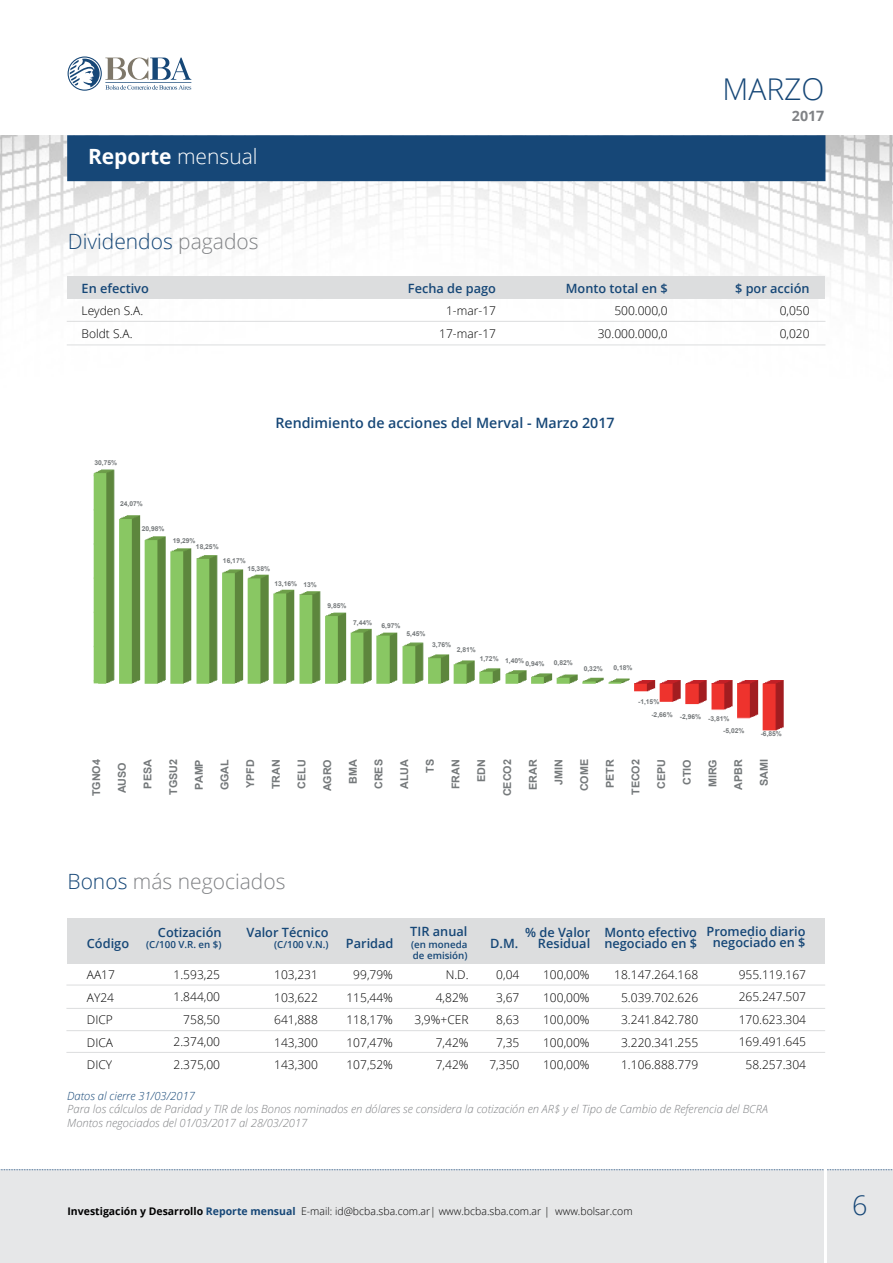
<style>
.page{position:relative;width:893px;height:1263px;background:#fff}
.page>*{position:absolute;margin:0;border:0;box-sizing:border-box;transform-origin:0 0}
.t1{font:300 30px "Open Sans";color:#164777}
.t2{font:300 27px "Open Sans";color:#164777}
.t3{font:300 21px "Open Sans";color:#808285}
.t4{font:300 21px "Open Sans";color:#164777}
.t5{font:700 21px "Open Sans";color:#fff}
.t6{font:600 14.25px "Open Sans";color:#164777}
.t7{font:700 14.25px "Open Sans";color:#808285}
.t8{font:600 12.75px/11.2px "Open Sans";color:#164777;text-align:right}
.t9{font:300 12px/22.5px "Open Sans";color:#000;text-align:center}
.t10{font:italic 300 11.25px/13.5px "Open Sans";color:#808285}
.t11{font:italic 300 11.25px "Open Sans";color:#164777}
.t12{font:700 10.8px "Arial";letter-spacing:-.005em;color:#75797b}
.t13{font:300 10.5px "Open Sans";color:#000}
.t14{font:600 9.75px/11.2px "Open Sans";color:#164777}
.t15{font:700 6.75px "Arial";letter-spacing:-.01em;color:#75797b}
.s1{font-weight:300}
.s2{color:#808285}
.s3{color:#164777}
.s4{font-weight:700}
.s5{font-weight:700;color:#164777}
</style>
<div class="page">
<img style="left:0;top:135px;width:893px;height:210px">
<div style="left:67px;top:135px;width:758px;height:46px;background:#164777"></div>
<svg style="left:67px;top:56px;width:35px;height:35px"></svg>
<svg style="left:68px;top:56px;width:34px;height:35px"></svg>
<svg style="left:70px;top:58px;width:121px;height:32px"></svg>
<div style="left:0;top:1170px;width:893px;height:93px;background:#e6e7e8"></div>
<svg style="left:0;top:1169px;width:893px;height:1px"></svg>
<hr style="left:824px;top:1124px;width:3px;height:139px;background:#fff">
<img style="left:93px;top:469px;width:691px;height:262px">
<div style="left:67px;top:276px;width:757px;height:22px;background:#dcddde"></div>
<div style="left:67px;top:918px;width:757px;height:46px;background:#dcddde"></div>
<hr style="left:67px;top:321px;width:758px;height:1px;background:#dcddde">
<hr style="left:67px;top:345px;width:758px;height:1px;background:#dcddde">
<hr style="left:66px;top:985px;width:759px;height:1px;background:#dcddde">
<hr style="left:66px;top:1052px;width:759px;height:1px;background:#dcddde">
<hr style="left:66px;top:1008px;width:759px;height:1px;background:#dcddde">
<hr style="left:66px;top:1030px;width:759px;height:1px;background:#dcddde">
<h3 class="t5" style="left:88px;top:141px;width:171px">Reporte <span class="s1">mensual</span></h3>
<h3 class="t4" style="left:68px;top:227px;width:192px">Dividendos <span class="s2">pagados</span></h3>
<p class="t8" style="left:82px;top:282px;width:69px">En efectivo</p>
<p class="t9" style="left:82px;top:299px;width:63px;text-align:left">Leyden S.A.<br>Boldt S.A.</p>
<p class="t8" style="left:408px;top:282px;width:90px">Fecha de pago</p>
<p class="t9" style="left:439px;top:299px;width:58px">1-mar-17<br>17-mar-17</p>
<p class="t8" style="left:566px;top:282px;width:103px">Monto total en $</p>
<p class="t9" style="left:598px;top:299px;width:71px;text-align:right">500.000,0<br>30.000.000,0</p>
<p class="t15" style="left:95px;top:458px;width:24px">30,75%</p>
<p class="t15" style="left:120px;top:499px;width:24px">24,07%</p>
<p class="t15" style="left:142px;top:524px;width:24px">20,98%</p>
<p class="t15" style="left:173px;top:536px;width:24px">19,29%</p>
<p class="t15" style="left:196px;top:541px;width:24px">18,25%</p>
<p class="t15" style="left:223px;top:555px;width:24px">16,17%</p>
<p class="t6" style="left:275px;top:413px;width:341px">Rendimiento de acciones del Merval - Marzo 2017</p>
<p class="t15" style="left:247px;top:564px;width:24px">15,38%</p>
<p class="t15" style="left:274px;top:579px;width:44px">13,16% 13%</p>
<p class="t15" style="left:327px;top:601px;width:21px">9,85%</p>
<p class="t15" style="left:353px;top:618px;width:21px">7,44%</p>
<p class="t15" style="left:382px;top:621px;width:21px">6,97%</p>
<p class="t15" style="left:406px;top:628px;width:21px">5,45%</p>
<p class="t15" style="left:432px;top:640px;width:21px">3,76%</p>
<p class="t15" style="left:457px;top:645px;width:21px">2,81%</p>
<p class="t15" style="left:480px;top:654px;width:21px">1,72%</p>
<p class="t15" style="left:505px;top:657px;width:41px">1,40% 0,94%</p>
<p class="t15" style="left:554px;top:658px;width:21px">0,82%</p>
<p class="t15" style="left:584px;top:664px;width:21px">0,32%</p>
<p class="t15" style="left:614px;top:663px;width:21px">0,18%</p>
<p class="t15" style="left:638px;top:697px;width:23px">-1,15%</p>
<h1 class="t1" style="left:722px;top:68px;width:103px">MARZO</h1>
<p class="t7" style="left:792px;top:105px;width:34px">2017</p>
<p class="t8" style="left:735px;top:282px;width:76px">$ por acción</p>
<p class="t9" style="left:780px;top:299px;width:31px;text-align:left">0,050<br>0,020</p>
<p class="t12" style="left:89px;top:796px;width:38px;rotate:-90deg">TGNO4</p>
<p class="t12" style="left:114px;top:793px;width:33px;rotate:-90deg">AUSO</p>
<p class="t12" style="left:140px;top:788px;width:31px;rotate:-90deg">PESA</p>
<p class="t12" style="left:166px;top:795px;width:37px;rotate:-90deg">TGSU2</p>
<p class="t12" style="left:191px;top:790px;width:32px;rotate:-90deg">PAMP</p>
<p class="t12" style="left:217px;top:790px;width:33px;rotate:-90deg">GGAL</p>
<p class="t12" style="left:243px;top:788px;width:30px;rotate:-90deg">YPFD</p>
<p class="t12" style="left:268px;top:789px;width:31px;rotate:-90deg">TRAN</p>
<p class="t12" style="left:294px;top:788px;width:31px;rotate:-90deg">CELU</p>
<p class="t12" style="left:320px;top:791px;width:34px;rotate:-90deg">AGRO</p>
<p class="t12" style="left:345px;top:784px;width:26px;rotate:-90deg">BMA</p>
<p class="t12" style="left:371px;top:789px;width:31px;rotate:-90deg">CRES</p>
<p class="t12" style="left:397px;top:789px;width:31px;rotate:-90deg">ALUA</p>
<p class="t12" style="left:423px;top:773px;width:15px;rotate:-90deg">TS</p>
<p class="t12" style="left:448px;top:789px;width:31px;rotate:-90deg">FRAN</p>
<p class="t12" style="left:474px;top:782px;width:24px;rotate:-90deg">EDN</p>
<p class="t12" style="left:500px;top:796px;width:38px;rotate:-90deg">CECO2</p>
<p class="t12" style="left:525px;top:790px;width:32px;rotate:-90deg">ERAR</p>
<p class="t12" style="left:551px;top:785px;width:27px;rotate:-90deg">JMIN</p>
<p class="t12" style="left:577px;top:791px;width:34px;rotate:-90deg">COME</p>
<p class="t12" style="left:602px;top:788px;width:30px;rotate:-90deg">PETR</p>
<p class="t12" style="left:628px;top:795px;width:37px;rotate:-90deg">TECO2</p>
<p class="t15" style="left:651px;top:709px;width:23px">-2,66%</p>
<p class="t15" style="left:680px;top:712px;width:51px">-2,96% -3,81%</p>
<p class="t12" style="left:654px;top:789px;width:31px;rotate:-90deg">CEPU</p>
<p class="t12" style="left:679px;top:785px;width:27px;rotate:-90deg">CTIO</p>
<p class="t15" style="left:723px;top:725px;width:23px">-5,02%</p>
<p class="t12" style="left:705px;top:787px;width:29px;rotate:-90deg">MIRG</p>
<p class="t12" style="left:731px;top:790px;width:32px;rotate:-90deg">APBR</p>
<p class="t15" style="left:761px;top:729px;width:23px">-6,85%</p>
<p class="t12" style="left:756px;top:786px;width:28px;rotate:-90deg">SAMI</p>
<h3 class="t3" style="left:68px;top:867px;width:219px"><span class="s3">Bonos</span> más negociados</h3>
<p class="t8" style="left:87px;top:938px;width:44px">Código</p>
<p class="t9" style="left:87px;top:963px;width:30px;text-align:left">AA17<br>AY24<br>DICP<br>DICA<br>DICY</p>
<p class="t8" style="left:158px;top:926px;width:65px">Cotización</p>
<p class="t14" style="left:146px;top:938px;width:77px">(C/100 V.R. en $)</p>
<p class="t9" style="left:174px;top:963px;width:48px;text-align:right">1.593,25<br>1.844,00<br>758,50<br>2.374,00<br>2.375,00</p>
<p class="t8" style="left:246px;top:926px;width:84px">Valor Técnico</p>
<p class="t14" style="left:274px;top:938px;width:56px">(C/100 V.N.)</p>
<p class="t9" style="left:274px;top:963px;width:45px;text-align:justify">103,231<br>103,622<br>641,888<br>143,300<br>143,300</p>
<p class="t8" style="left:346px;top:937px;width:49px">Paridad</p>
<p class="t9" style="left:346px;top:963px;width:48px">99,79%<br>115,44%<br>118,17%<br>107,47%<br>107,52%</p>
<p class="t8" style="left:410px;top:926px;width:59px">TIR anual</p>
<p class="t14" style="left:411px;top:938px;width:58px">(en moneda de emisión)</p>
<p class="t8" style="left:490px;top:937px;width:30px">D.M.</p>
<p class="t9" style="left:414px;top:963px;width:56px;text-align:right">N.D.<br>4,82%<br>3,9%+CER<br>7,42%<br>7,42%</p>
<p class="t9" style="left:489px;top:963px;width:31px">0,04<br>3,67<br>8,63<br>7,35<br>7,350</p>
<p class="t8" style="left:525px;top:926px;width:66px">% de Valor<br>Residual</p>
<p class="t9" style="left:543px;top:963px;width:48px;text-align:justify">100,00% 100,00% 100,00% 100,00% 100,00%</p>
<p class="t8" style="left:604px;top:926px;width:94px;text-align:left">Monto efectivo negociado en $</p>
<p class="t9" style="left:614px;top:963px;width:85px">18.147.264.168<br>5.039.702.626<br>3.241.842.780<br>3.220.341.255<br>1.106.888.779</p>
<p class="t8" style="left:706px;top:925px;width:101px;text-align:center">Promedio diario negociado en $</p>
<p class="t9" style="left:739px;top:963px;width:69px">955.119.167<br>265.247.507<br>170.623.304<br>169.491.645<br>58.257.304</p>
<p class="t11" style="left:67px;top:1088px;width:129px">Datos al cierre 31/03/2017</p>
<p class="t10" style="left:67px;top:1102px;width:702px">Para los cálculos de Paridad y TIR de los Bonos nominados en dólares se considera la cotización en AR$ y el Tipo de Cambio de Referencia del BCRA<br>Montos negociados del 01/03/2017 al 28/03/2017</p>
<p class="t13" style="left:68px;top:1204px;width:567px"><span class="s4">Investigación y Desarrollo</span> <span class="s5">Reporte mensual</span> E-mail: id@bcba.sba.com.ar| www.bcba.sba.com.ar | www.bolsar.com</p>
<h2 class="t2" style="left:852px;top:1187px;width:17px">6</h2>
</div>
